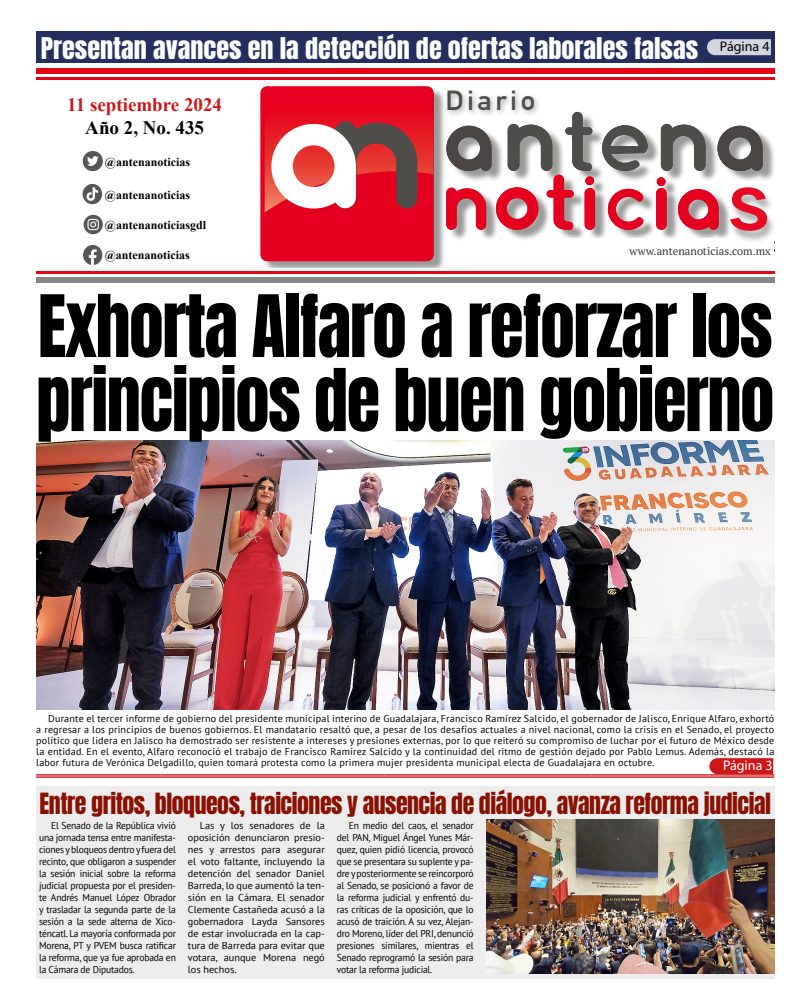
<style>
.page{position:relative;width:808px;height:1007px;background:#fff}
.page>*{position:absolute;margin:0;border:0;box-sizing:border-box;transform-origin:0 0}
.t1{font:73.1px/74px "Anton";letter-spacing:-.02em;color:#000;scale:.95 1}
.t2{font:700 expanded 59.5px "Malnor Sans";color:#e60a22;scale:1.04 1}
.t3{font:700 27px "DIN Alternate";letter-spacing:.12em;color:#4e4d4a;scale:1.08 1}
.t4{font:25.5px "Anton";color:#fff}
.t5{font:24.8px "Anton";letter-spacing:-.02em;color:#8a1002;scale:.96 1}
.t6{font:700 19px "Times New Roman";color:#cd1719}
.t7{font:700 19px "Times New Roman";color:#000}
.t8{font:italic 900 14.9px "Roxy";color:#1d1d1b}
.t9{font:14px "Myriad Pro";color:#fff}
.t10{font:700 12px "Times New Roman";color:#000}
.t11{font:11px "PT Serif";color:#373636}
.t12{font:10px/12px "PT Sans";letter-spacing:-.02em;color:#000;text-align:justify}
.t13{font:10px/12px "PT Sans";letter-spacing:-.02em;color:#000;text-align:justify;scale:.96 1}
</style>
<div class="page">
<div style="left:36px;top:785px;width:738px;height:193px;background:#ededed"></div>
<svg style="left:262px;top:89px;width:512px;height:178px"></svg>
<div style="left:261px;top:86px;width:172px;height:175px;background:#e6001f;border-radius:7px"></div>
<svg style="left:661px;top:124px;width:44px;height:47px"></svg>
<svg style="left:717px;top:126px;width:46px;height:45px"></svg>
<svg style="left:602px;top:125px;width:46px;height:46px"></svg>
<svg style="left:678px;top:189px;width:41px;height:41px"></svg>
<div style="left:585px;top:188px;width:10px;height:42px;background:#e6001f;border-radius:5px"></div>
<div style="left:585px;top:176px;width:9px;height:9px;background:#e6001f;border-radius:50%"></div>
<div style="left:656px;top:188px;width:11px;height:42px;background:#e6001f;border-radius:5px"></div>
<div style="left:657px;top:177px;width:8px;height:9px;background:#e6001f;border-radius:50%"></div>
<svg style="left:446px;top:112px;width:146px;height:118px"></svg>
<svg style="left:608px;top:189px;width:37px;height:41px"></svg>
<svg style="left:271px;top:121px;width:146px;height:87px"></svg>
<div style="left:540px;top:238px;width:234px;height:18px;background:#fff"></div>
<svg style="left:444px;top:89px;width:97px;height:29px"></svg>
<div style="left:730px;top:184px;width:44px;height:54px;background:#fff"></div>
<svg style="left:729px;top:189px;width:44px;height:52px"></svg>
<hr style="left:36px;top:77px;width:738px;height:3px;background:#e30613">
<hr style="left:36px;top:271px;width:738px;height:3px;background:#e30613">
<div style="left:36px;top:69px;width:738px;height:5px;background:#e30613"></div>
<div style="left:36px;top:277px;width:738px;height:5px;background:#878787"></div>
<img style="left:83px;top:244px;width:20px;height:21px">
<img style="left:83px;top:214px;width:20px;height:21px">
<img style="left:82px;top:184px;width:21px;height:21px">
<img style="left:82px;top:150px;width:21px;height:22px">
<div style="left:36px;top:31px;width:738px;height:32px;background:#242e5f"></div>
<svg style="left:707px;top:39px;width:64px;height:16px"></svg>
<img style="left:36px;top:440px;width:738px;height:269px">
<img style="left:486px;top:819px;width:288px;height:154px">
<svg style="left:709px;top:757px;width:66px;height:18px"></svg>
<hr style="left:36px;top:774px;width:738px;height:1px;background:#cd1719">
<hr style="left:36px;top:775px;width:738px;height:1px;background:#cd1719">
<hr style="left:36px;top:777px;width:738px;height:1px;background:#cd1719">
<h3 class="t4" style="left:41px;top:35px;width:730px">Presentan avances en la detección de ofertas laborales falsas <sup>Página</sup> <sup>4</sup></h3>
<h3 class="t6" style="left:67px;top:91px;width:156px">11 septiembre 2024</h3>
<h3 class="t7" style="left:85px;top:114px;width:120px">Año 2, No. 435</h3>
<p class="t10" style="left:105px;top:153px;width:87px">@antenanoticias</p>
<p class="t10" style="left:105px;top:186px;width:87px">@antenanoticias</p>
<p class="t10" style="left:105px;top:216px;width:103px">@antenanoticiasgdl</p>
<p class="t10" style="left:105px;top:246px;width:87px">@antenanoticias</p>
<h3 class="t3" style="left:445px;top:85px;width:85px">Diario</h3>
<h2 class="t2" style="left:728px;top:161px;width:41px">S</h2>
<h3 class="t8" style="left:543px;top:237px;width:155px">LA MEJOR FORM<sub>ww</sub>A D<sub>w.</sub> <sub>a</sub> <sub>nt</sub> <sub>e</sub> <sub>n</sub> <sub>a</sub> <sub>n</sub></h3>
<p class="t11" style="left:657px;top:244px;width:76px"><sup>EESTAR</sup> oticias.</p>
<p class="t11" style="left:704px;top:244px;width:68px"><sup>INFOR</sup>com.mx</p>
<h3 class="t8" style="left:739px;top:237px;width:42px">MADO</h3>
<h1 class="t1" style="left:36px;top:295px;width:778px">Exhorta Alfaro a reforzar los principios de buen gobierno</h1>
<p class="t12" style="left:36px;top:712px;width:740px;line-height:11px;text-indent:12px">Durante el tercer informe de gobierno del presidente municipal interino de Guadalajara, Francisco Ramírez Salcido, el gobernador de Jalisco, Enrique Alfaro, exhortó a regresar a los principios de buenos gobiernos. El mandatario resaltó que, a pesar de los desafíos actuales a nivel nacional, como la crisis en el Senado, el proyecto político que lidera en Jalisco ha demostrado ser resistente a intereses y presiones externas, por lo que reiteró su compromiso de luchar por el futuro de México desde la entidad. En el evento, Alfaro reconoció el trabajo de Francisco Ramírez Salcido y la continuidad del ritmo de gestión dejado por Pablo Lemus. Además, destacó la labor futura de Verónica Delgadillo, quien tomará protesta como la primera mujer presidenta municipal electa de Guadalajara en octubre.</p>
<h3 class="t9" style="left:723px;top:756px;width:51px">Página 3</h3>
<h3 class="t5" style="left:40px;top:791px;width:763px">Entre gritos, bloqueos, traiciones y ausencia de diálogo, avanza reforma judicial</h3>
<p class="t13" style="left:39px;top:819px;width:144px;text-indent:12px">El Senado de la República vivió una jornada tensa entre manifesta&shy;ciones y bloqueos dentro y fuera del recinto, que obligaron a suspender la sesión inicial sobre la reforma judicial propuesta por el presiden&shy;te Andrés Manuel López Obrador y trasladar la segunda parte de la sesión a la sede alterna de Xico&shy;téncatl. La mayoría conformada por Morena, PT y PVEM busca ratificar la reforma, que ya fue aprobada en la Cámara de Diputados.</p>
<p class="t12" style="left:188px;top:819px;width:138px;text-indent:12px">Las y los senadores de la oposición denunciaron presio&shy;nes y arrestos para asegurar el voto faltante, incluyendo la detención del senador Daniel Barreda, lo que aumentó la ten&shy;sión en la Cámara. El senador Clemente Castañeda acusó a la gobernadora Layda Sansores de estar involucrada en la cap&shy;tura de Barreda para evitar que votara, aunque Morena negó los hechos.</p>
<p class="t13" style="left:337px;top:819px;width:144px;text-indent:12px">En medio del caos, el senador del PAN, Miguel Ángel Yunes Már&shy;quez, quien pidió licencia, provocó que se presentara su suplente y pa&shy;dre y posteriormente se reincorporó al Senado, se posicionó a favor de la reforma judicial y enfrentó du&shy;ras críticas de la oposición, que lo acusó de traición. A su vez, Alejan&shy;dro Moreno, líder del PRI, denunció presiones similares, mientras el Senado reprogramó la sesión para votar la reforma judicial.</p>
</div>
